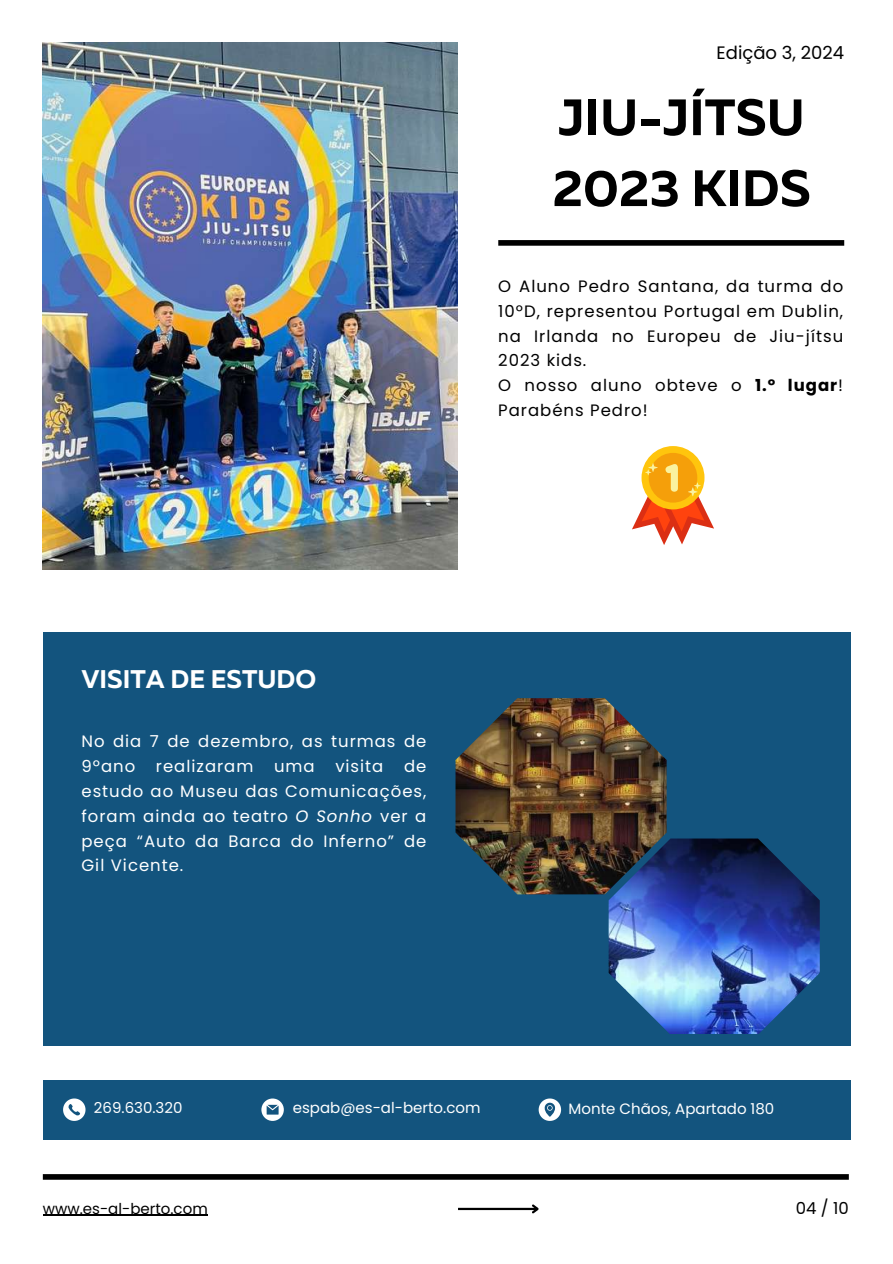
<style>
.page{position:relative;width:893px;height:1264px;background:#fff}
.page>*{position:absolute;margin:0;border:0;box-sizing:border-box;transform-origin:0 0}
.t1{font:700 51px/70.8px "Muller";color:#000}
.t2{font:700 25.5px "Muller";color:#fff}
.t3{font:18px "Poppins";color:#000}
.t4{font:16.5px/24.8px "Poppins";letter-spacing:.06em;color:#fff;text-align:justify}
.t5{font:16.5px/24.8px "Poppins";letter-spacing:.06em;color:#000}
.t6{font:15px "Poppins";color:#fff}
.t7{font:15px "Poppins";color:#000}
.s1{font-weight:700}
.s2{font-style:italic}
</style>
<div class="page">
<img style="left:43px;top:43px;width:414px;height:526px">
<div style="left:43px;top:631px;width:807px;height:414px;background:#13547e"></div>
<div style="left:43px;top:1080px;width:807px;height:59px;background:#13547e"></div>
<div style="left:498px;top:240px;width:346px;height:6px;background:#000"></div>
<div style="left:43px;top:1174px;width:805px;height:5px;background:#000"></div>
<hr style="left:458px;top:1207px;width:79px;height:2px;background:#000">
<svg style="left:530px;top:1204px;width:9px;height:10px"></svg>
<svg style="left:63px;top:1098px;width:22px;height:22px"></svg>
<svg style="left:261px;top:1098px;width:23px;height:22px"></svg>
<svg style="left:538px;top:1098px;width:23px;height:22px"></svg>
<img style="left:455px;top:698px;width:211px;height:196px">
<img style="left:608px;top:838px;width:211px;height:195px">
<div style="left:641px;top:446px;width:63px;height:63px;background:#ffc50d;border-radius:50%"></div>
<div style="left:648px;top:453px;width:49px;height:49px;background:#f59f0a;border-radius:50%"></div>
<svg style="left:632px;top:463px;width:82px;height:82px"></svg>
<hr style="left:43px;top:1214px;width:165px;height:1px;background:#000">
<p class="t3" style="left:716px;top:40px;width:129px">Edição 3, 2024</p>
<h1 class="t1" style="left:552px;top:86px;width:260px">JIU-JÍTSU<br>2023 KIDS</h1>
<p class="t5" style="left:498px;top:274px;width:346px">O Aluno Pedro Santana, da turma do<br>10ºD, representou Portugal em Dublin, na Irlanda no Europeu de Jiu-jítsu<br>2023 kids.<br>O nosso aluno obteve o <span class="s1">1.º lugar</span>!<br>Parabéns Pedro!</p>
<h2 class="t2" style="left:81px;top:668px;width:236px">VISITA DE ESTUDO</h2>
<p class="t4" style="left:81px;top:729px;width:346px">No dia 7 de dezembro, as turmas de 9ºano realizaram uma visita de estudo ao Museu das Comunicações, foram ainda ao teatro <span class="s2">O Sonho</span> ver a peça “Auto da Barca do Inferno” de Gil Vicente.</p>
<p class="t6" style="left:94px;top:1097px;width:90px">269.630.320</p>
<p class="t6" style="left:293px;top:1097px;width:189px">espab@es-al-berto.com</p>
<p class="t6" style="left:568px;top:1098px;width:207px">Monte Chãos, Apartado 180</p>
<p class="t7" style="left:43px;top:1197px;width:166px">www.es-al-berto.com</p>
<p class="t5" style="left:795px;top:1195px;width:55px">04 / 10</p>
</div>
